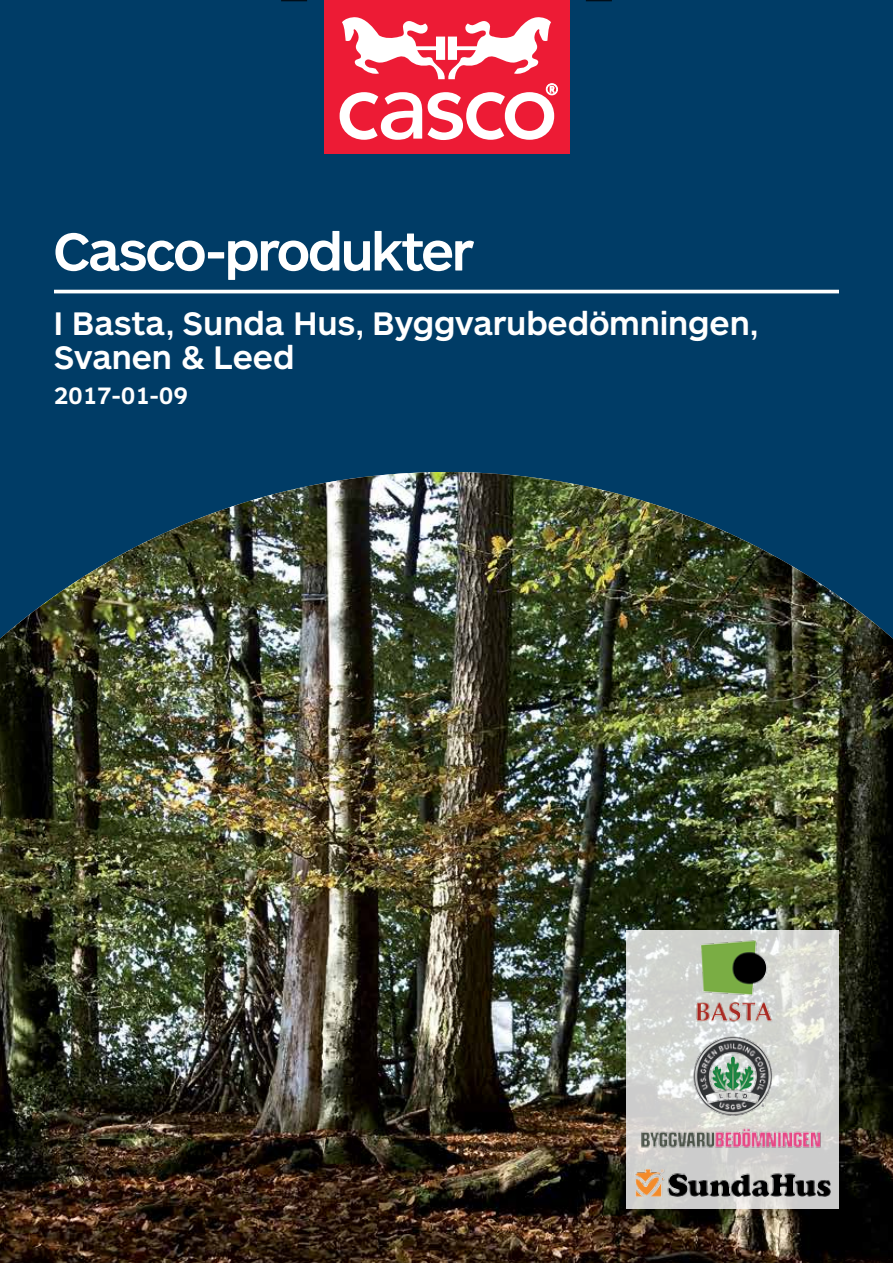
<style>
.page{position:relative;width:893px;height:1263px;background:#fff}
.page>*{position:absolute;margin:0;border:0;box-sizing:border-box;transform-origin:0 0}
.t1{font:54px "ARS Maquette Casco";letter-spacing:-.025em;color:#fff}
.t2{font:33px/34.5px "ARS Maquette Casco";letter-spacing:.015em;color:#fff}
.t3{font:24px "ARS Maquette Casco";letter-spacing:.015em;color:#fff}
</style>
<div class="page">
<div style="left:0;top:0;width:893px;height:472px;background:#003c66"></div>
<img style="left:0;top:472px;width:893px;height:791px">
<div style="left:324px;top:0;width:245px;height:154px;background:#ed1b35"></div>
<svg style="left:340px;top:17px;width:218px;height:123px"></svg>
<svg style="left:281px;top:0;width:26px;height:1px"></svg>
<svg style="left:586px;top:0;width:26px;height:1px"></svg>
<hr style="left:54px;top:290px;width:785px;height:3px;background:#fff">
<svg style="left:626px;top:930px;width:213px;height:279px;background:#d6d7d3"></svg>
<img style="left:640px;top:1128px;width:185px;height:27px">
<img style="left:635px;top:1169px;width:195px;height:27px">
<img style="left:690px;top:1034px;width:85px;height:84px">
<img style="left:690px;top:939px;width:85px;height:85px">
<h1 class="t1" style="left:54px;top:224px;width:421px">Casco-produkter</h1>
<p class="t2" style="left:54px;top:307px;width:706px">I Basta, Sunda Hus, Byggvarubedömningen,<br>Svanen &amp; Leed</p>
<p class="t3" style="left:54px;top:383px;width:135px">2017-01-09</p>
</div>
